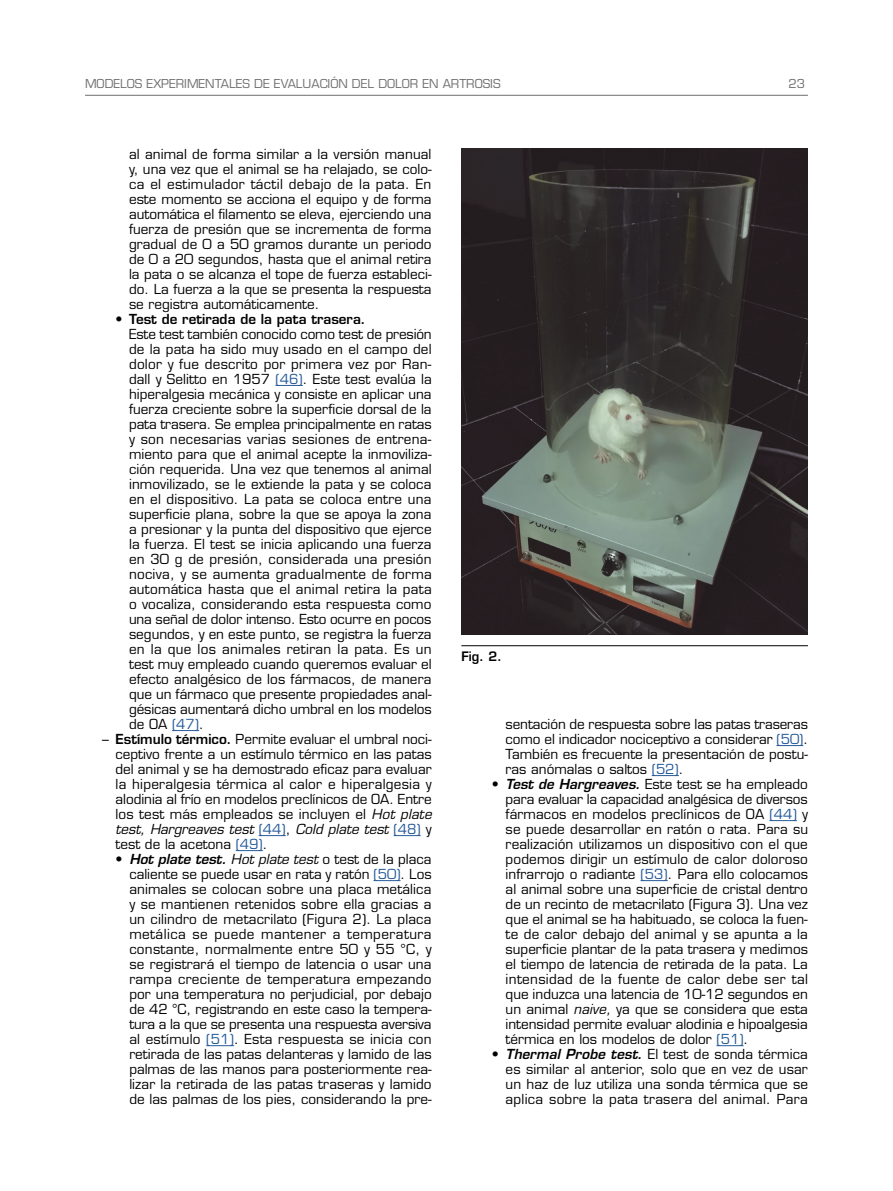
<style>
.page{position:relative;width:893px;height:1191px;background:#fff}
.page>*{position:absolute;margin:0;border:0;box-sizing:border-box;transform-origin:0 0}
.t1{font:13.5px/15px "Eurostile LT Std";color:#000;text-align:justify}
.t2{font:600 13.5px "Eurostile LT Std";color:#000}
.t3{font:600 12.75px "Eurostile LT Std";color:#000}
.t4{font:12px "Eurostile LT Std";color:#706f6f}
.s1{color:#275b9b}
.s2{font-weight:600}
.s3{font-style:italic}
.s4{font-weight:600;font-style:italic}
</style>
<div class="page">
<hr style="left:85px;top:95px;width:723px;height:1px;background:#706f6f">
<svg style="left:275px;top:385px;width:28px;height:1px"></svg>
<svg style="left:172px;top:730px;width:27px;height:1px"></svg>
<svg style="left:259px;top:835px;width:27px;height:1px"></svg>
<svg style="left:394px;top:835px;width:27px;height:1px"></svg>
<svg style="left:236px;top:850px;width:27px;height:1px"></svg>
<svg style="left:373px;top:880px;width:27px;height:1px"></svg>
<svg style="left:206px;top:1045px;width:28px;height:1px"></svg>
<svg style="left:776px;top:745px;width:27px;height:1px"></svg>
<svg style="left:652px;top:775px;width:27px;height:1px"></svg>
<svg style="left:769px;top:820px;width:28px;height:1px"></svg>
<svg style="left:640px;top:880px;width:28px;height:1px"></svg>
<svg style="left:716px;top:1045px;width:27px;height:1px"></svg>
<hr style="left:461px;top:645px;width:347px;height:1px;background:#000">
<img style="left:461px;top:149px;width:347px;height:485px">
<p class="t4" style="left:85px;top:76px;width:417px">MODELOS EXPERIMENTALES DE EVALUACIÓN DEL DOLOR EN ARTROSIS</p>
<p class="t4" style="left:788px;top:76px;width:18px">23</p>
<p class="t1" style="left:129px;top:147px;width:304px">al animal de forma similar a la versión manual y, una vez que el animal se ha relajado, se colo&shy;ca el estimulador táctil debajo de la pata. En este momento se acciona el equipo y de forma automática el filamento se eleva, ejerciendo una fuerza de presión que se incrementa de forma gradual de 0 a 50 gramos durante un periodo de 0 a 20 segundos, hasta que el animal retira la pata o se alcanza el tope de fuerza estableci&shy;do. La fuerza a la que se presenta la respuesta se registra automáticamente.</p>
<p class="t2" style="left:116px;top:311px;width:252px">• Test de retirada de la pata trasera.</p>
<p class="t1" style="left:129px;top:327px;width:304px">Este test también conocido como test de presión de la pata ha sido muy usado en el campo del dolor y fue descrito por primera vez por Ran&shy;dall y Selitto en 1957 <span class="s1">(46)</span>. Este test evalúa la hiperalgesia mecánica y consiste en aplicar una fuerza creciente sobre la superficie dorsal de la pata trasera. Se emplea principalmente en ratas y son necesarias varias sesiones de entrena&shy;miento para que el animal acepte la inmoviliza&shy;ción requerida. Una vez que tenemos al animal inmovilizado, se le extiende la pata y se coloca en el dispositivo. La pata se coloca entre una superficie plana, sobre la que se apoya la zona a presionar y la punta del dispositivo que ejerce la fuerza. El test se inicia aplicando una fuerza en 30 g de presión, considerada una presión nociva, y se aumenta gradualmente de forma automática hasta que el animal retira la pata o vocaliza, considerando esta respuesta como una señal de dolor intenso. Esto ocurre en pocos segundos, y en este punto, se registra la fuerza en la que los animales retiran la pata. Es un test muy empleado cuando queremos evaluar el efecto analgésico de los fármacos, de manera que un fármaco que presente propiedades anal&shy;gésicas aumentará dicho umbral en los modelos de OA <span class="s1">(47)</span>.</p>
<p class="t1" style="left:116px;top:732px;width:318px;text-indent:-14px">– <span class="s2">Estímulo térmico.</span> Permite evaluar el umbral noci&shy;ceptivo frente a un estímulo térmico en las patas del animal y se ha demostrado eficaz para evaluar la hiperalgesia térmica al calor e hiperalgesia y alodinia al frío en modelos preclínicos de OA. Entre los test más empleados se incluyen el <span class="s3">Hot plate test, Hargreaves test</span> <span class="s1">(44)</span>, <span class="s3">Cold plate test</span> <span class="s1">(48)</span> y test de la acetona <span class="s1">(49)</span>.</p>
<p class="t1" style="left:129px;top:852px;width:304px;text-indent:-14px"><span class="s2">•</span> <span class="s4">Hot plate test.</span> <span class="s3">Hot plate test</span> o test de la placa caliente se puede usar en rata y ratón <span class="s1">(50)</span>. Los animales se colocan sobre una placa metálica y se mantienen retenidos sobre ella gracias a un cilindro de metacrilato (Figura 2). La placa metálica se puede mantener a temperatura constante, normalmente entre 50 y 55 °C, y se registrará el tiempo de latencia o usar una rampa creciente de temperatura empezando por una temperatura no perjudicial, por debajo de 42 °C, registrando en este caso la tempera&shy;tura a la que se presenta una respuesta aversiva al estímulo <span class="s1">(51)</span>. Esta respuesta se inicia con retirada de las patas delanteras y lamido de las palmas de las manos para posteriormente rea&shy;lizar la retirada de las patas traseras y lamido de las palmas de los pies, considerando la pre-</p>
<p class="t3" style="left:461px;top:648px;width:42px">Fig. 2.</p>
<p class="t1" style="left:506px;top:717px;width:304px">sentación de respuesta sobre las patas traseras como el indicador nociceptivo a considerar <span class="s1">(50)</span>.<br>También es frecuente la presentación de postu&shy;ras anómalas o saltos <span class="s1">(52)</span>.</p>
<p class="t1" style="left:506px;top:777px;width:304px;text-indent:-14px"><span class="s2">•</span> <span class="s4">Test de Hargreaves.</span> Este test se ha empleado para evaluar la capacidad analgésica de diversos fármacos en modelos preclínicos de OA <span class="s1">(44)</span> y se puede desarrollar en ratón o rata. Para su realización utilizamos un dispositivo con el que podemos dirigir un estímulo de calor doloroso infrarrojo o radiante <span class="s1">(53)</span>. Para ello colocamos al animal sobre una superficie de cristal dentro de un recinto de metacrilato (Figura 3). Una vez que el animal se ha habituado, se coloca la fuen&shy;te de calor debajo del animal y se apunta a la superficie plantar de la pata trasera y medimos el tiempo de latencia de retirada de la pata. La intensidad de la fuente de calor debe ser tal que induzca una latencia de 10-12 segundos en un animal <span class="s3">naive,</span> ya que se considera que esta intensidad permite evaluar alodinia e hipoalgesia térmica en los modelos de dolor <span class="s1">(51)</span>.</p>
<p class="t1" style="left:506px;top:1047px;width:304px;text-indent:-14px"><span class="s2">•</span> <span class="s4">Thermal Probe test.</span> El test de sonda térmica es similar al anterior, solo que en vez de usar un haz de luz utiliza una sonda térmica que se aplica sobre la pata trasera del animal. Para</p>
</div>
